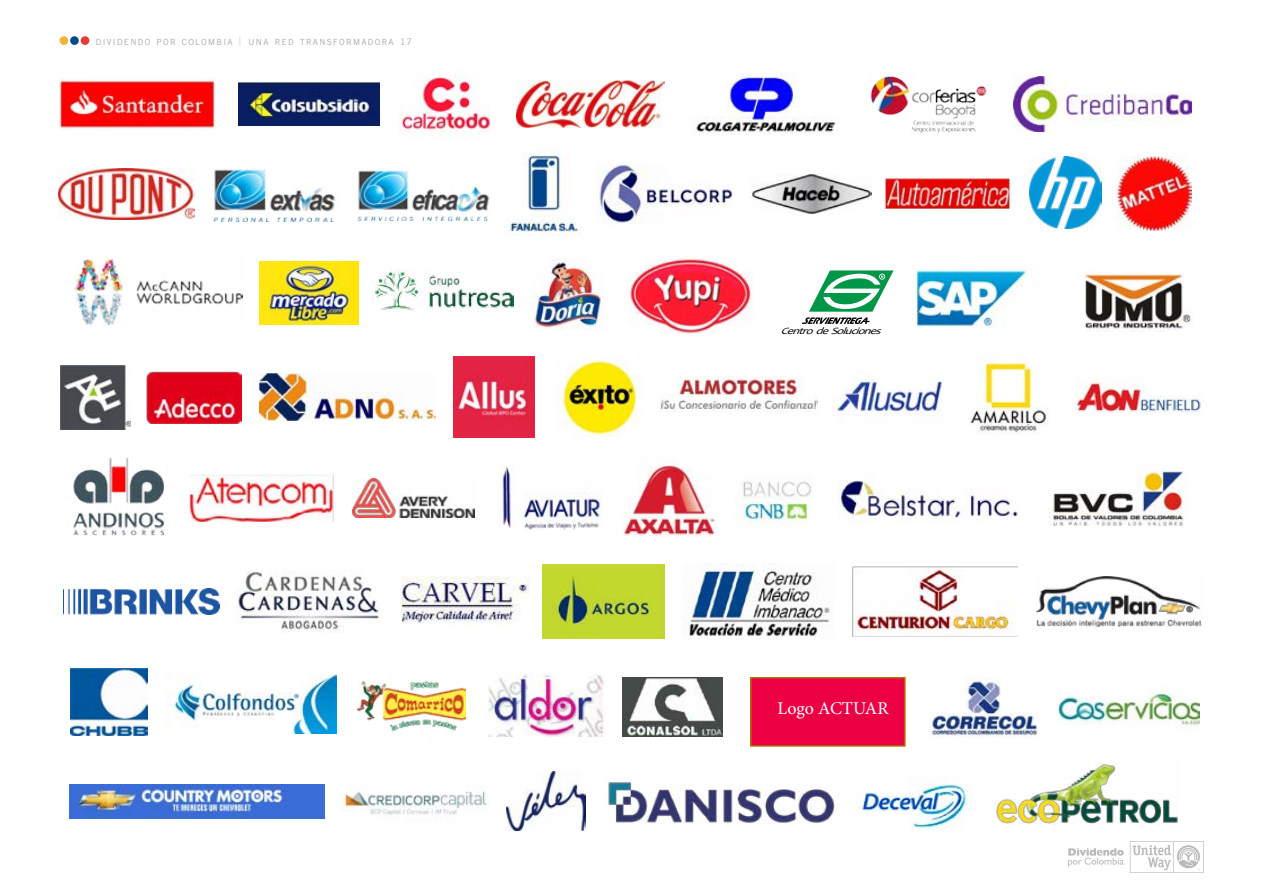
<style>
.page{position:relative;width:1263px;height:893px;background:#fff}
.page>*{position:absolute;margin:0;border:0;box-sizing:border-box;transform-origin:0 0}
.t1{font:18px "Minion Pro";color:#fff}
.t2{font:italic 9.75px "Candara";color:#000;scale:1.28 1}
.t3{font:8.4px "Trade Gothic LT Std";letter-spacing:.155em;color:#a8a8a7}
.s1{font-family:"Fox&Cat";font-size:12px}
.s2{font-size:9px}
</style>
<div class="page">
<div style="left:60px;top:36px;width:8px;height:9px;background:#f7b334;border-radius:50%"></div>
<div style="left:70px;top:36px;width:9px;height:9px;background:#004a89;border-radius:50%"></div>
<div style="left:81px;top:36px;width:8px;height:9px;background:#e63c2f;border-radius:50%"></div>
<svg style="left:1130px;top:841px;width:74px;height:32px"></svg>
<svg style="left:1068px;top:848px;width:56px;height:19px"></svg>
<img style="left:623px;top:677px;width:100px;height:59px">
<img style="left:239px;top:82px;width:140px;height:44px">
<img style="left:870px;top:76px;width:117px;height:57px">
<img style="left:930px;top:678px;width:107px;height:60px">
<img style="left:344px;top:791px;width:143px;height:24px">
<img style="left:1014px;top:77px;width:177px;height:54px">
<img style="left:70px;top:784px;width:255px;height:34px">
<img style="left:608px;top:782px;width:228px;height:42px">
<img style="left:1058px;top:690px;width:142px;height:37px">
<img style="left:857px;top:780px;width:113px;height:50px">
<img style="left:59px;top:168px;width:136px;height:52px">
<img style="left:357px;top:170px;width:133px;height:51px">
<img style="left:213px;top:169px;width:123px;height:53px">
<img style="left:996px;top:763px;width:182px;height:61px">
<img style="left:508px;top:151px;width:71px;height:85px">
<img style="left:735px;top:481px;width:77px;height:47px">
<img style="left:59px;top:79px;width:157px;height:51px">
<img style="left:398px;top:76px;width:93px;height:60px">
<img style="left:516px;top:80px;width:149px;height:48px">
<img style="left:696px;top:74px;width:140px;height:61px">
<img style="left:599px;top:163px;width:134px;height:61px">
<img style="left:884px;top:178px;width:126px;height:31px">
<img style="left:750px;top:174px;width:121px;height:40px">
<img style="left:1029px;top:157px;width:72px;height:72px">
<img style="left:1117px;top:157px;width:74px;height:74px">
<img style="left:74px;top:259px;width:168px;height:65px">
<img style="left:260px;top:261px;width:98px;height:64px">
<img style="left:372px;top:270px;width:142px;height:43px">
<img style="left:533px;top:259px;width:70px;height:71px">
<img style="left:629px;top:256px;width:123px;height:78px">
<img style="left:1076px;top:271px;width:115px;height:60px">
<img style="left:916px;top:269px;width:112px;height:59px">
<svg style="left:802px;top:270px;width:91px;height:54px"></svg>
<img style="left:61px;top:365px;width:70px;height:64px">
<img style="left:146px;top:371px;width:95px;height:52px">
<img style="left:260px;top:374px;width:176px;height:46px">
<img style="left:556px;top:358px;width:85px;height:78px">
<img style="left:454px;top:357px;width:80px;height:80px">
<img style="left:660px;top:376px;width:158px;height:36px">
<img style="left:834px;top:372px;width:108px;height:44px">
<img style="left:1075px;top:380px;width:126px;height:33px">
<img style="left:970px;top:356px;width:79px;height:78px">
<img style="left:352px;top:478px;width:123px;height:40px">
<img style="left:189px;top:474px;width:144px;height:48px">
<img style="left:73px;top:457px;width:92px;height:79px">
<img style="left:499px;top:465px;width:103px;height:65px">
<img style="left:622px;top:463px;width:95px;height:74px">
<img style="left:838px;top:480px;width:180px;height:44px">
<img style="left:1048px;top:462px;width:137px;height:64px">
<img style="left:67px;top:588px;width:152px;height:26px">
<img style="left:237px;top:571px;width:143px;height:61px">
<img style="left:401px;top:576px;width:129px;height:47px">
<img style="left:686px;top:564px;width:144px;height:72px">
<img style="left:542px;top:564px;width:123px;height:74px">
<img style="left:852px;top:566px;width:165px;height:70px">
<img style="left:1036px;top:577px;width:166px;height:49px">
<img style="left:167px;top:674px;width:169px;height:59px">
<img style="left:70px;top:669px;width:78px;height:66px">
<img style="left:357px;top:680px;width:108px;height:52px">
<img style="left:488px;top:674px;width:116px;height:62px">
<div style="left:751px;top:678px;width:154px;height:68px;background:#ec0044"></div>
<div style="left:750px;top:677px;width:156px;height:70px;border:2px solid #b56f00"></div>
<img style="left:507px;top:772px;width:79px;height:59px">
<p class="t3" style="left:96px;top:37px;width:318px">DIVIDENDO POR COLOMBIA <span class="s1">I</span> UNA RED TRANSFORMADORA <span class="s2">17</span></p>
<p class="t2" style="left:780px;top:325px;width:84px">Centro de Soluciones</p>
<h1 class="t1" style="left:777px;top:697px;width:113px">Logo ACTUAR</h1>
</div>
